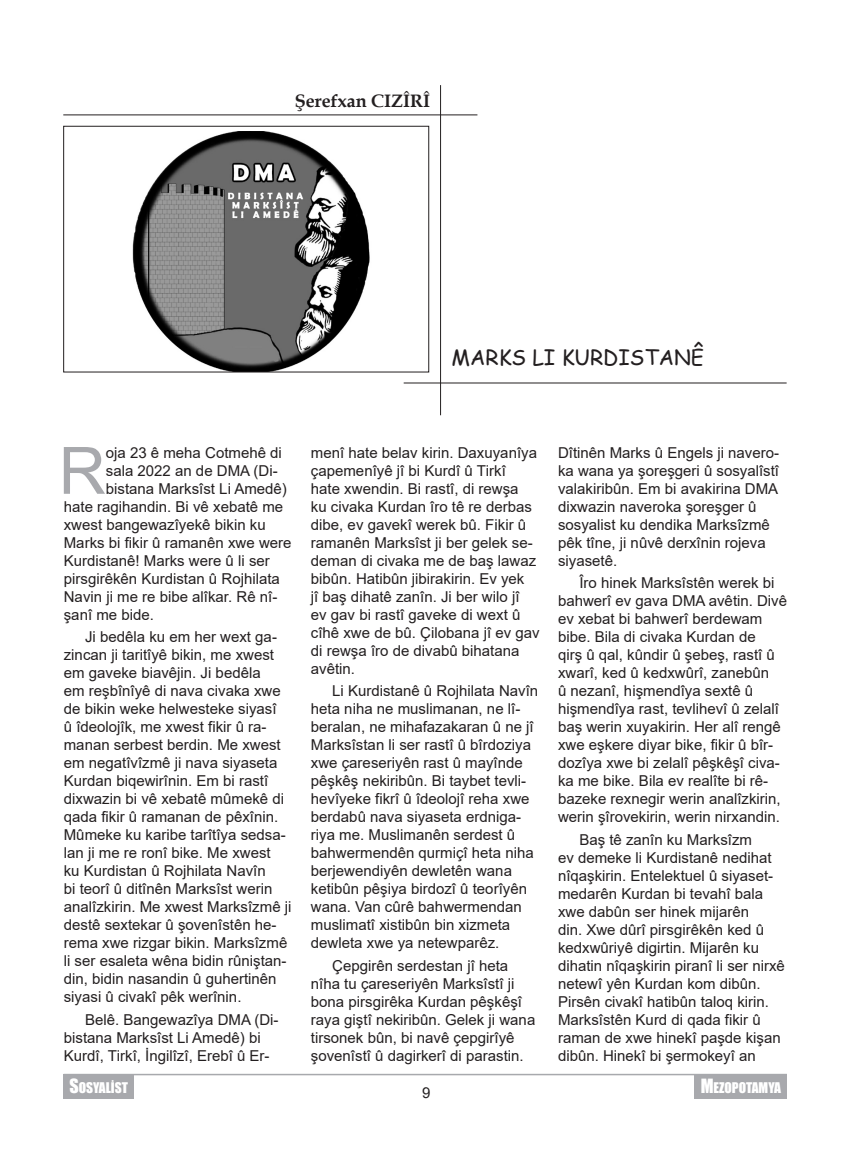
<style>
.page{position:relative;width:851px;height:1149px;background:#fff}
.page>*{position:absolute;margin:0;border:0;box-sizing:border-box;transform-origin:0 0}
.t1{font:65.25px "Arial";color:#a8a9ad}
.t2{font:21px "Comic Sans MS";color:#231f20}
.t3{font:700 18px "Book Antiqua";color:#231f20}
.t4{font:15px/18px "Arial";color:#231f20}
.t5{font:13.5px "Impact";color:#fff}
.s1{font-size:18px}
</style>
<div class="page">
<hr style="left:64px;top:1073px;width:722px;height:1px;background:#a8a9ad">
<div style="left:64px;top:1074px;width:70px;height:24px;background:#a8a9ad"></div>
<div style="left:694px;top:1074px;width:92px;height:24px;background:#a8a9ad"></div>
<img style="left:132px;top:132px;width:238px;height:238px">
<div style="left:63px;top:126px;width:366px;height:246px;border:1px solid #231f20"></div>
<hr style="left:63px;top:114px;width:414px;height:1px;background:#231f20">
<hr style="left:440px;top:85px;width:1px;height:330px;background:#231f20">
<hr style="left:403px;top:382px;width:383px;height:1px;background:#231f20">
<p class="t3" style="left:294px;top:88px;width:137px">Şerefxan CIZÎRÎ</p>
<p class="t2" style="left:451px;top:342px;width:254px">MARKS LI KURDISTANÊ</p>
<p class="t1" style="left:59px;top:426px;width:49px">R</p>
<p class="t4" style="left:106px;top:443px;width:177px">oja 23 ê meha Cotmehê di</p>
<p class="t4" style="left:106px;top:461px;width:173px">sala 2022 an de DMA (Di-</p>
<p class="t4" style="left:106px;top:479px;width:182px">bistana Marksîst Li Amedê)</p>
<p class="t4" style="left:64px;top:497px;width:221px">hate ragihandin. Bi vê xebatê me</p>
<p class="t4" style="left:64px;top:515px;width:203px">xwest bangewazîyekê bikin ku</p>
<p class="t4" style="left:64px;top:533px;width:229px">Marks bi fikir û ramanên xwe were</p>
<p class="t4" style="left:64px;top:551px;width:207px">Kurdistanê! Marks were û li ser</p>
<p class="t4" style="left:64px;top:569px;width:217px">pirsgirêkên Kurdistan û Rojhilata</p>
<p class="t4" style="left:64px;top:587px;width:215px">Navin ji me re bibe alîkar. Rê nî-</p>
<p class="t4" style="left:64px;top:605px;width:92px">şanî me bide.</p>
<p class="t4" style="left:64px;top:627px;width:229px;text-indent:21px">Ji bedêla ku em her wext ga&shy;zincan ji taritîyê bikin, me xwest em gaveke biavêjin. Ji bedêla<br>em reşbînîyê di nava civaka xwe de bikin weke helwesteke siyasî<br>û îdeolojîk, me xwest fikir û ra&shy;manan serbest berdin. Me xwest em negatîvîzmê ji nava siyaseta<br>Kurdan biqewirînin. Em bi rastî dixwazin bi vê xebatê mûmekê di qada fikir û ramanan de pêxînin.<br>Mûmeke ku karibe tarîtîya sedsa&shy;lan ji me re ronî bike. Me xwest<br>ku Kurdistan û Rojhilata Navîn<br>bi teorî û ditînên Marksîst werin analîzkirin. Me xwest Marksîzmê ji destê sextekar û şovenîstên he&shy;rema xwe rizgar bikin. Marksîzmê li ser esaleta wêna bidin rûniştan&shy;din, bidin nasandin û guhertinên siyasi û civakî pêk werînin.</p>
<p class="t4" style="left:64px;top:1010px;width:216px;text-indent:21px">Belê. Bangewazîya DMA (Di&shy;bistana Marksîst Li Amedê) bi<br>Kurdî, Tirkî, İngilîzî, Erebî û Er-</p>
<p class="t4" style="left:311px;top:443px;width:230px">menî hate belav kirin. Daxuyanîya çapemenîyê jî bi Kurdî û Tirkî<br>hate xwendin. Bi rastî, di rewşa<br>ku civaka Kurdan îro tê re derbas dibe, ev gavekî werek bû. Fikir û ramanên Marksîst ji ber gelek se&shy;deman di civaka me de baş lawaz bibûn. Hatibûn jibirakirin. Ev yek<br>jî baş dihatê zanîn. Ji ber wilo jî<br>ev gav bi rastî gaveke di wext û cîhê xwe de bû. Çilobana jî ev gav di rewşa îro de divabû bihatana avêtin.</p>
<p class="t4" style="left:311px;top:681px;width:229px;text-indent:21px">Li Kurdistanê û Rojhilata Navîn heta niha ne muslimanan, ne lî&shy;beralan, ne mihafazakaran û ne jî<br>Marksîstan li ser rastî û bîrdoziya xwe çareseriyên rast û mayînde pêşkêş nekiribûn. Bi taybet tevli&shy;hevîyeke fikrî û îdeolojî reha xwe berdabû nava siyaseta erdniga&shy;riya me. Muslimanên serdest û bahwermendên qurmiçî heta niha berjewendiyên dewletên wana ketibûn pêşiya birdozî û teorîyên wana. Van cûrê bahwermendan muslimatî xistibûn bin xizmeta dewleta xwe ya netewparêz.</p>
<p class="t4" style="left:311px;top:956px;width:226px;text-indent:21px">Çepgirên serdestan jî heta nîha tu çareseriyên Marksîstî ji bona pirsgirêka Kurdan pêşkêşî raya giştî nekiribûn. Gelek ji wana tirsonek bûn, bi navê çepgirîyê şovenîstî û dagirkerî di parastin.</p>
<p class="t4" style="left:558px;top:443px;width:222px">Dîtinên Marks û Engels ji navero&shy;ka wana ya şoreşgeri û sosyalîstî valakiribûn. Em bi avakirina DMA dixwazin naveroka şoreşger û sosyalist ku dendika Marksîzmê pêk tîne, ji nûvê derxînin rojeva siyasetê.</p>
<p class="t4" style="left:558px;top:573px;width:230px;text-indent:21px">Îro hinek Marksîstên werek bi bahwerî ev gava DMA avêtin. Divê ev xebat bi bahwerî berdewam bibe. Bila di civaka Kurdan de<br>qirş û qal, kûndir û şebeş, rastî û xwarî, ked û kedxwûrî, zanebûn<br>û nezanî, hişmendîya sextê û hişmendîya rast, tevlihevî û zelalî baş werin xuyakirin. Her alî rengê xwe eşkere diyar bike, fikir û bîr&shy;dozîya xwe bi zelalî pêşkêşî civa&shy;ka me bike. Bila ev realîte bi rê&shy;bazeke rexnegir werin analîzkirin, werin şîrovekirin, werin nirxandin.</p>
<p class="t4" style="left:558px;top:830px;width:228px;text-indent:21px">Baş tê zanîn ku Marksîzm<br>ev demeke li Kurdistanê nedihat nîqaşkirin. Entelektuel û siyaset&shy;medarên Kurdan bi tevahî bala xwe dabûn ser hinek mijarên<br>din. Xwe dûrî pirsgirêkên ked û kedxwûriyê digirtin. Mijarên ku dihatin nîqaşkirin piranî li ser nirxê netewî yên Kurdan kom dibûn.<br>Pirsên civakî hatibûn taloq kirin.<br>Marksîstên Kurd di qada fikir û raman de xwe hinekî paşde kişan dibûn. Hinekî bi şermokeyî an</p>
<p class="t5" style="left:69px;top:1076px;width:60px"><span class="s1">S</span>OSYALİST</p>
<p class="t5" style="left:700px;top:1076px;width:82px"><span class="s1">M</span>EZOPOTAMYA</p>
<p class="t4" style="left:422px;top:1083px;width:10px">9</p>
</div>
